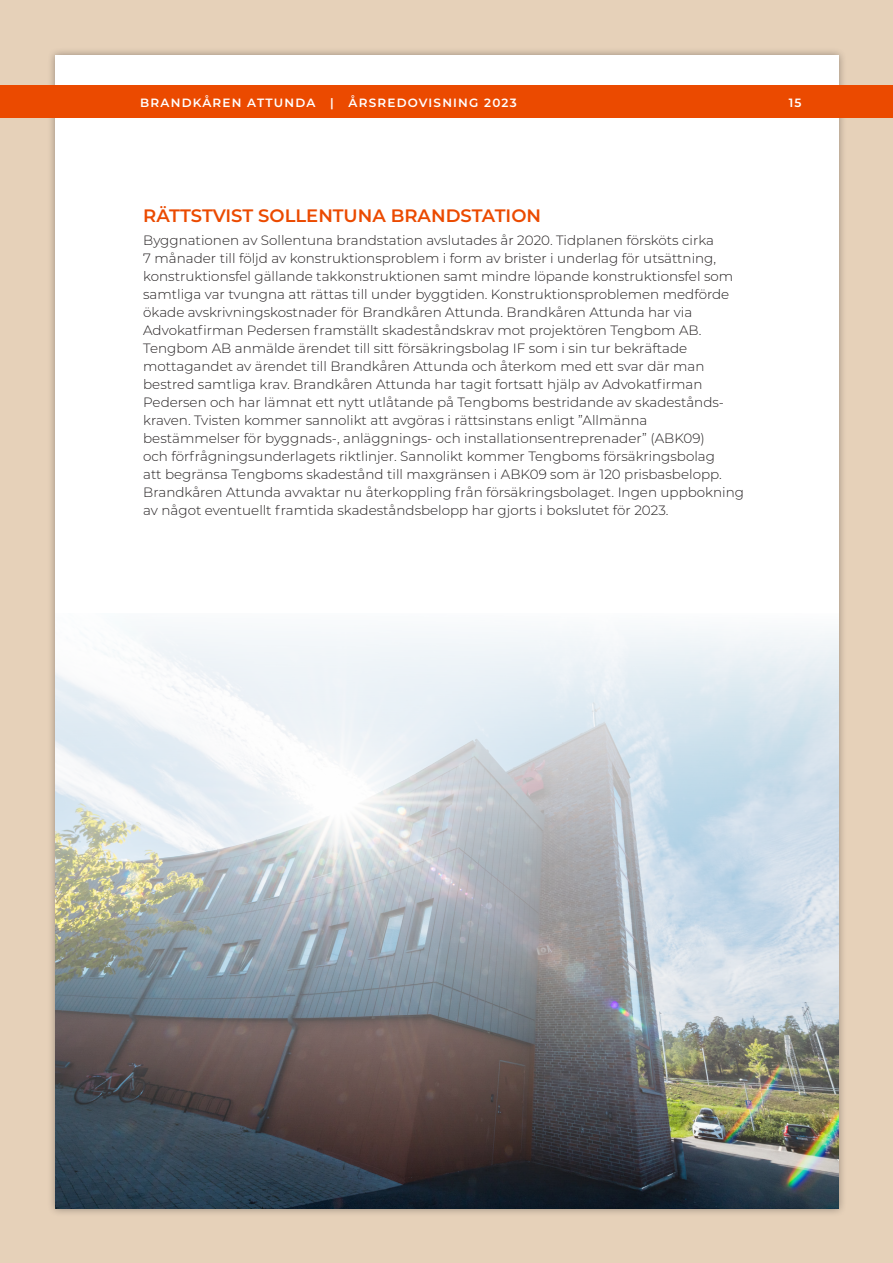
<style>
.page{position:relative;width:893px;height:1263px;background:#e6d1b9}
.page>*{position:absolute;margin:0;border:0;box-sizing:border-box;transform-origin:0 0}
.mellis{font:600 18px "Montserrat";color:#eb4a00}
.Brödtext{font:300 13.5px/18px "Montserrat";color:#231f20}
.t1{font:500 13.5px "Montserrat";color:#fff}
.t2{font:600 12px "Montserrat";letter-spacing:.1em;color:#fff}
</style>
<div class="page">
<div style="left:47px;top:47px;width:800px;height:1170px;background:#231f20;opacity:.4"></div>
<div style="left:55px;top:55px;width:784px;height:1154px;background:#fff"></div>
<img style="left:55px;top:629px;width:784px;height:580px">
<div style="left:0;top:85px;width:893px;height:33px;background:#eb4a00"></div>
<h2 class="t2" style="left:140px;top:94px;width:378px">BRANDKÅREN ATTUNDA | ÅRSREDOVISNING 2023</h2>
<h2 class="t2" style="left:789px;top:94px;width:14px">15</h2>
<p class="t2" style="left:510px;top:94px;width:8px">2</p>
<p class="t1" style="left:789px;top:90px;width:16px">15</p>
<p class="mellis" style="left:143px;top:203px;width:399px">RÄTTSTVIST SOLLENTUNA BRANDSTATION</p>
<p class="Brödtext" style="left:143px;top:230px;width:591px">Byggnationen av Sollentuna brandstation avslutades år 2020. Tidplanen försköts cirka<br>7 månader till följd av konstruktionsproblem i form av brister i underlag för utsättning, konstruktionsfel gällande takkonstruktionen samt mindre löpande konstruktionsfel som samtliga var tvungna att rättas till under byggtiden. Konstruktionsproblemen medförde ökade avskrivningskostnader för Brandkåren Attunda. Brandkåren Attunda har via Advokatfirman Pedersen framställt skadeståndskrav mot projektören Tengbom AB.</p>
<p class="Brödtext" style="left:143px;top:338px;width:602px">Tengbom AB anmälde ärendet till sitt försäkringsbolag IF som i sin tur bekräftade mottagandet av ärendet till Brandkåren Attunda och återkom med ett svar där man bestred samtliga krav. Brandkåren Attunda har tagit fortsatt hjälp av Advokatfirman Pedersen och har lämnat ett nytt utlåtande på Tengboms bestridande av skadestånds&shy;kraven. Tvisten kommer sannolikt att avgöras i rättsinstans enligt ”Allmänna bestämmelser för byggnads-, anläggnings- och installationsentreprenader” (ABK09)<br>och förfrågningsunderlagets riktlinjer. Sannolikt kommer Tengboms försäkringsbolag<br>att begränsa Tengboms skadestånd till maxgränsen i ABK09 som är 120 prisbasbelopp.<br>Brandkåren Attunda avvaktar nu återkoppling från försäkringsbolaget. Ingen uppbokning av något eventuellt framtida skadeståndsbelopp har gjorts i bokslutet för 2023.</p>
</div>
